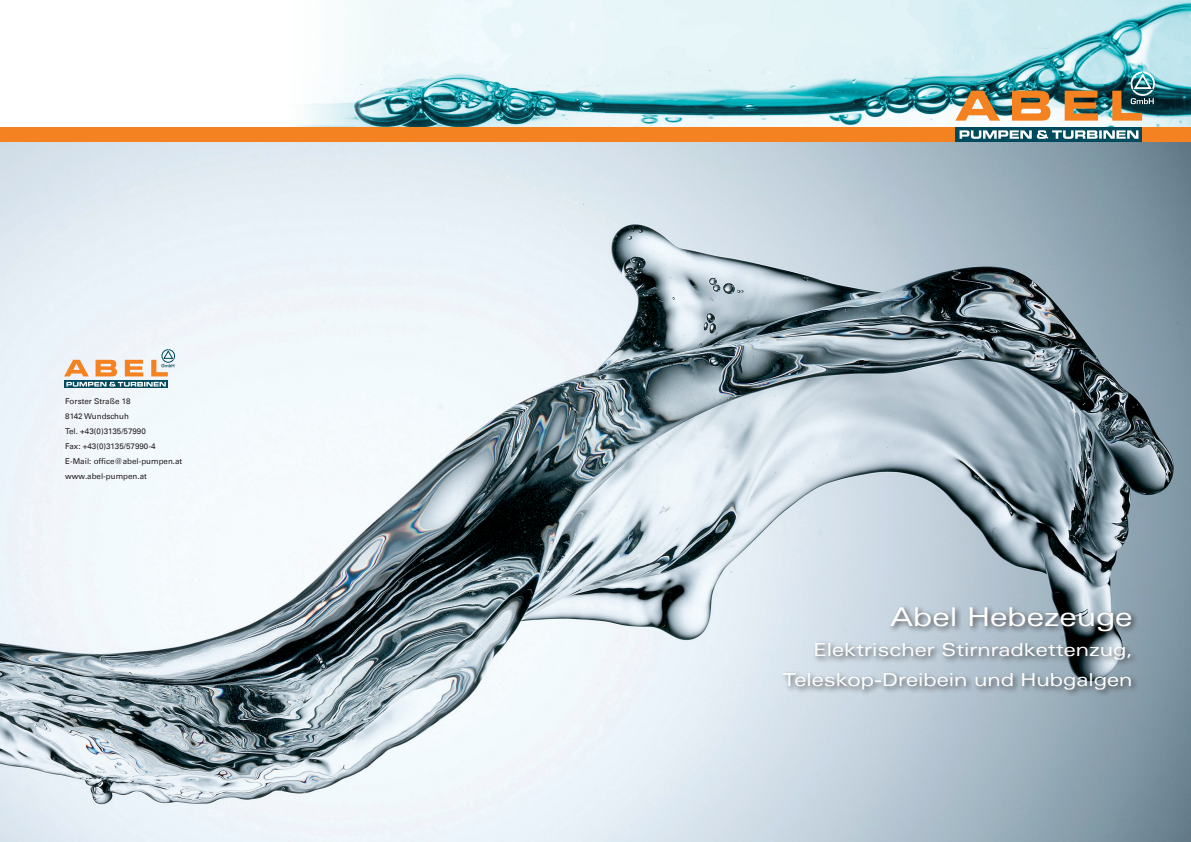
<style>
.page{position:relative;width:1191px;height:842px;background:#fff}
.page>*{position:absolute;margin:0;border:0;box-sizing:border-box;transform-origin:0 0}
.t1{font:expanded 26px "Univers LT";color:#fff}
.t2{font:expanded 18px/30px "Univers LT";color:#fff;text-align:right}
.t3{font:8px "Univers LT";color:#231f20}
</style>
<div class="page">
<img style="left:0;top:142px;width:1191px;height:700px">
<img style="left:285px;top:0;width:906px;height:128px">
<svg style="left:64px;top:380px;width:104px;height:8px"></svg>
<svg style="left:66px;top:382px;width:100px;height:5px"></svg>
<div style="left:161px;top:349px;width:14px;height:14px;border:1px solid #004a5d;border-radius:50%"></div>
<svg style="left:64px;top:349px;width:110px;height:27px"></svg>
<div style="left:0;top:128px;width:1191px;height:14px;background:#f58220"></div>
<div style="left:955px;top:128px;width:187px;height:14px;background:#004a5d"></div>
<svg style="left:959px;top:130px;width:179px;height:9px"></svg>
<svg style="left:955px;top:71px;width:200px;height:50px;background:#84927d"></svg>
<div style="left:779px;top:604px;width:358px;height:93px;background:#231f20;opacity:.75"></div>
<p class="t3" style="left:65px;top:396px;width:67px">Forster Straße 18</p>
<p class="t3" style="left:65px;top:411px;width:65px">8142 Wundschuh</p>
<p class="t3" style="left:65px;top:426px;width:82px">Tel. +43(0)3135/57990</p>
<p class="t3" style="left:65px;top:441px;width:92px">Fax: +43(0)3135/57990-4</p>
<p class="t3" style="left:65px;top:456px;width:119px">E-Mail: office@abel-pumpen.at</p>
<p class="t3" style="left:65px;top:471px;width:83px">www.abel-pumpen.at</p>
<p class="t1" style="left:890px;top:602px;width:244px">Abel Hebezeuge</p>
<p class="t2" style="left:782px;top:635px;width:351px">Elektrischer Stirnradkettenzug,<br>Teleskop-Dreibein und Hubgalgen</p>
</div>
